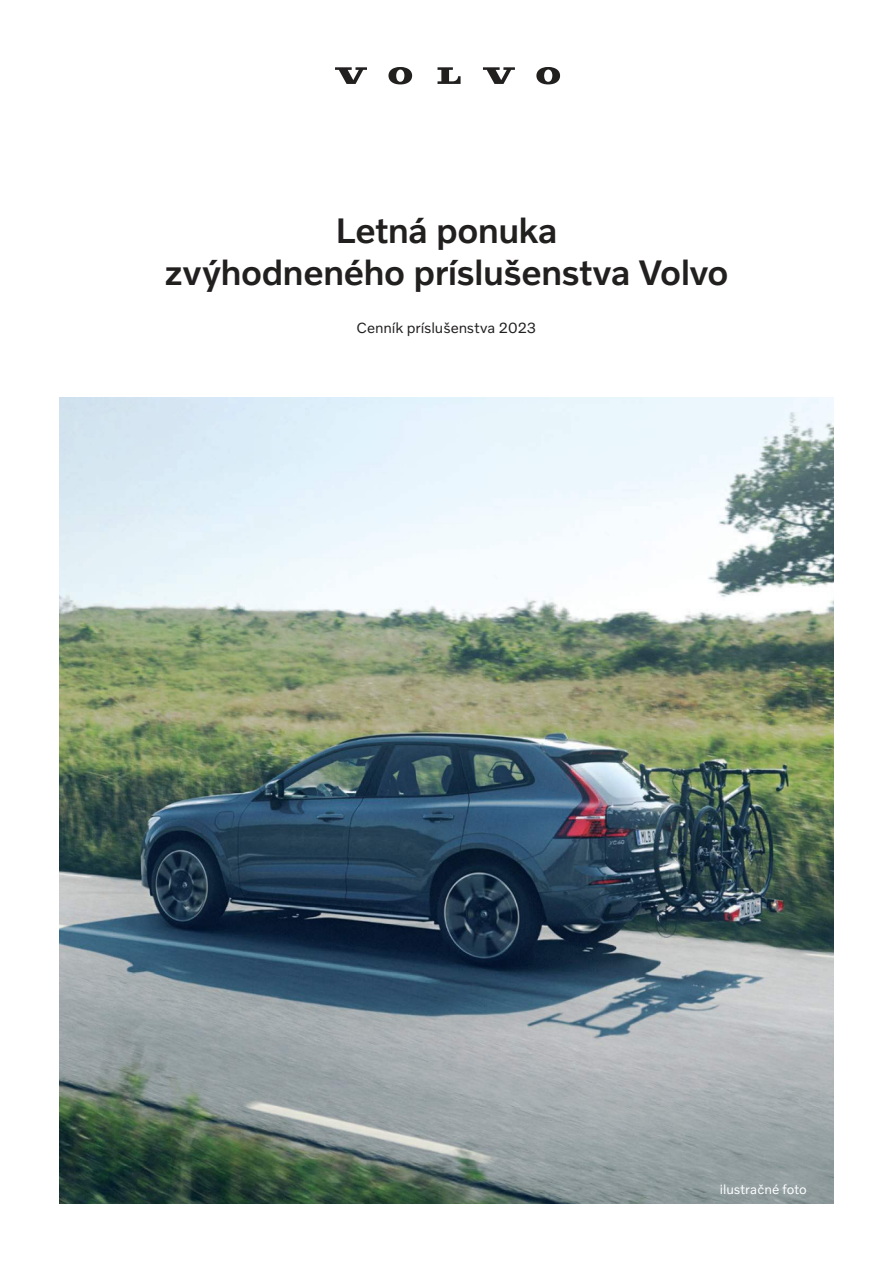
<style>
.page{position:relative;width:893px;height:1263px;background:#fff}
.page>*{position:absolute;margin:0;border:0;box-sizing:border-box;transform-origin:0 0}
.t1{font:500 36px/42px "Volvo Novum";letter-spacing:-.015em;color:#221f1f;text-align:center}
.t2{font:15px "Volvo Novum";letter-spacing:-.005em;color:#221f1f}
.t3{font:13.5px "Volvo Novum";color:#fff}
</style>
<div class="page">
<img style="left:60px;top:398px;width:773px;height:805px">
<svg style="left:335px;top:67px;width:32px;height:17px"></svg>
<svg style="left:437px;top:67px;width:24px;height:17px"></svg>
<svg style="left:388px;top:67px;width:24px;height:17px"></svg>
<svg style="left:483px;top:67px;width:32px;height:17px"></svg>
<svg style="left:536px;top:67px;width:24px;height:17px"></svg>
<p class="t1" style="left:165px;top:209px;width:565px">Letná ponuka<br>zvýhodneného príslušenstva Volvo</p>
<p class="t2" style="left:356px;top:319px;width:181px">Cenník príslušenstva 2023</p>
<p class="t3" style="left:720px;top:1181px;width:88px">ilustračné foto</p>
</div>
